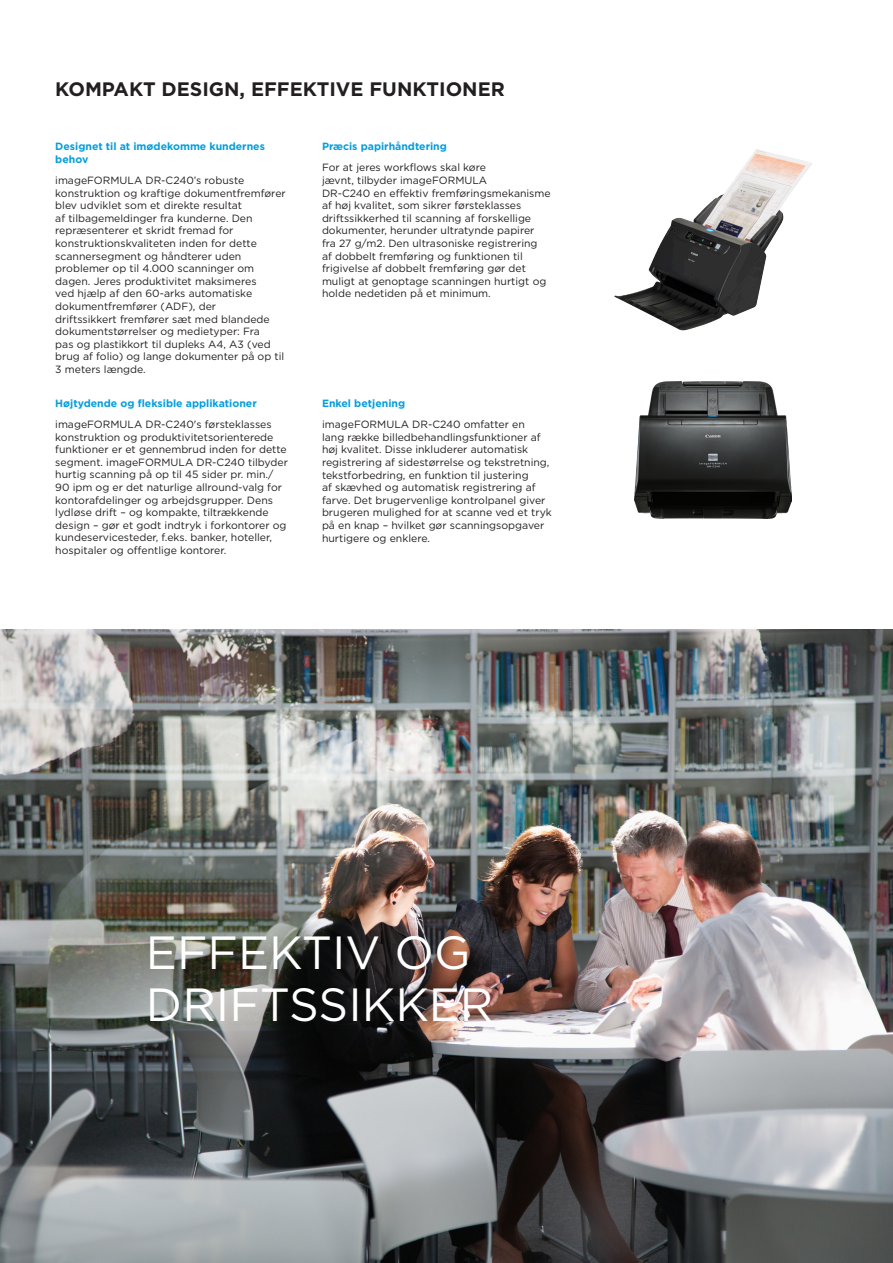
<style>
.page{position:relative;width:893px;height:1263px;background:#fff}
.page>*{position:absolute;margin:0;border:0;box-sizing:border-box;transform-origin:0 0}
.COVER_HEADER_SMALL{font:46.5px/52.5px "Gotham";color:#fff}
.HEADER_B{font:700 19.5px "Gotham";color:#231f20}
.BODY_BULLETS{font:10.5px/12.6px "Gotham";color:#231f20}
.SUBHEAD{font:10.5px/12.6px "Gotham";color:#231f20}
.SUBHEAD-2{font:700 10.5px/12.6px "Gotham";color:#069edb}
</style>
<div class="page">
<img style="left:0;top:629px;width:893px;height:634px">
<img style="left:635px;top:382px;width:157px;height:137px">
<img style="left:614px;top:149px;width:198px;height:181px">
<p class="HEADER_B" style="left:55px;top:76px;width:451px">KOMPAKT DESIGN, EFFEKTIVE FUNKTIONER</p>
<p class="SUBHEAD-2" style="left:55px;top:140px;width:211px">Designet til at imødekomme kundernes behov</p>
<p class="SUBHEAD" style="left:55px;top:174px;width:232px">imageFORMULA DR-C240’s robuste konstruktion og kraftige dokumentfremfører blev udviklet som et direkte resultat<br>af tilbagemeldinger fra kunderne. Den repræsenterer et skridt fremad for konstruktionskvaliteten inden for dette scannersegment og håndterer uden problemer op til 4.000 scanninger om dagen. Jeres produktivitet maksimeres<br>ved hjælp af den 60-arks automatiske dokumentfremfører (ADF), der<br>driftssikkert fremfører sæt med blandede dokumentstørrelser og medietyper: Fra<br>pas og plastikkort til dupleks A4, A3 (ved brug af folio) og lange dokumenter på op til 3 meters længde.</p>
<p class="SUBHEAD-2" style="left:55px;top:397px;width:203px">Højtydende og fleksible applikationer</p>
<p class="BODY_BULLETS" style="left:55px;top:418px;width:234px">imageFORMULA DR-C240's førsteklasses konstruktion og produktivitetsorienterede funktioner er et gennembrud inden for dette segment. imageFORMULA DR-C240 tilbyder hurtig scanning på op til 45 sider pr. min./ 90 ipm og er det naturlige allround-valg for kontorafdelinger og arbejdsgrupper. Dens lydløse drift – og kompakte, tiltrækkende design – gør et godt indtryk i forkontorer og kundeservicesteder, f.eks. banker, hoteller, hospitaler og offentlige kontorer.</p>
<p class="SUBHEAD-2" style="left:322px;top:140px;width:126px">Præcis papirhåndtering</p>
<p class="BODY_BULLETS" style="left:322px;top:161px;width:230px">For at jeres workflows skal køre<br>jævnt, tilbyder imageFORMULA<br>DR-C240 en effektiv fremføringsmekanisme af høj kvalitet, som sikrer førsteklasses driftssikkerhed til scanning af forskellige dokumenter, herunder ultratynde papirer fra 27 g/m2. Den ultrasoniske registrering<br>af dobbelt fremføring og funktionen til frigivelse af dobbelt fremføring gør det muligt at genoptage scanningen hurtigt og holde nedetiden på et minimum.</p>
<p class="SUBHEAD-2" style="left:322px;top:397px;width:85px">Enkel betjening</p>
<p class="BODY_BULLETS" style="left:322px;top:418px;width:231px">imageFORMULA DR-C240 omfatter en<br>lang række billedbehandlingsfunktioner af høj kvalitet. Disse inkluderer automatisk registrering af sidestørrelse og tekstretning, tekstforbedring, en funktion til justering<br>af skævhed og automatisk registrering af farve. Det brugervenlige kontrolpanel giver brugeren mulighed for at scanne ved et tryk på en knap – hvilket gør scanningsopgaver hurtigere og enklere.</p>
<p class="COVER_HEADER_SMALL" style="left:146px;top:925px;width:349px">EFFEKTIV OG<br>DRIFTSSIKKER</p>
</div>
